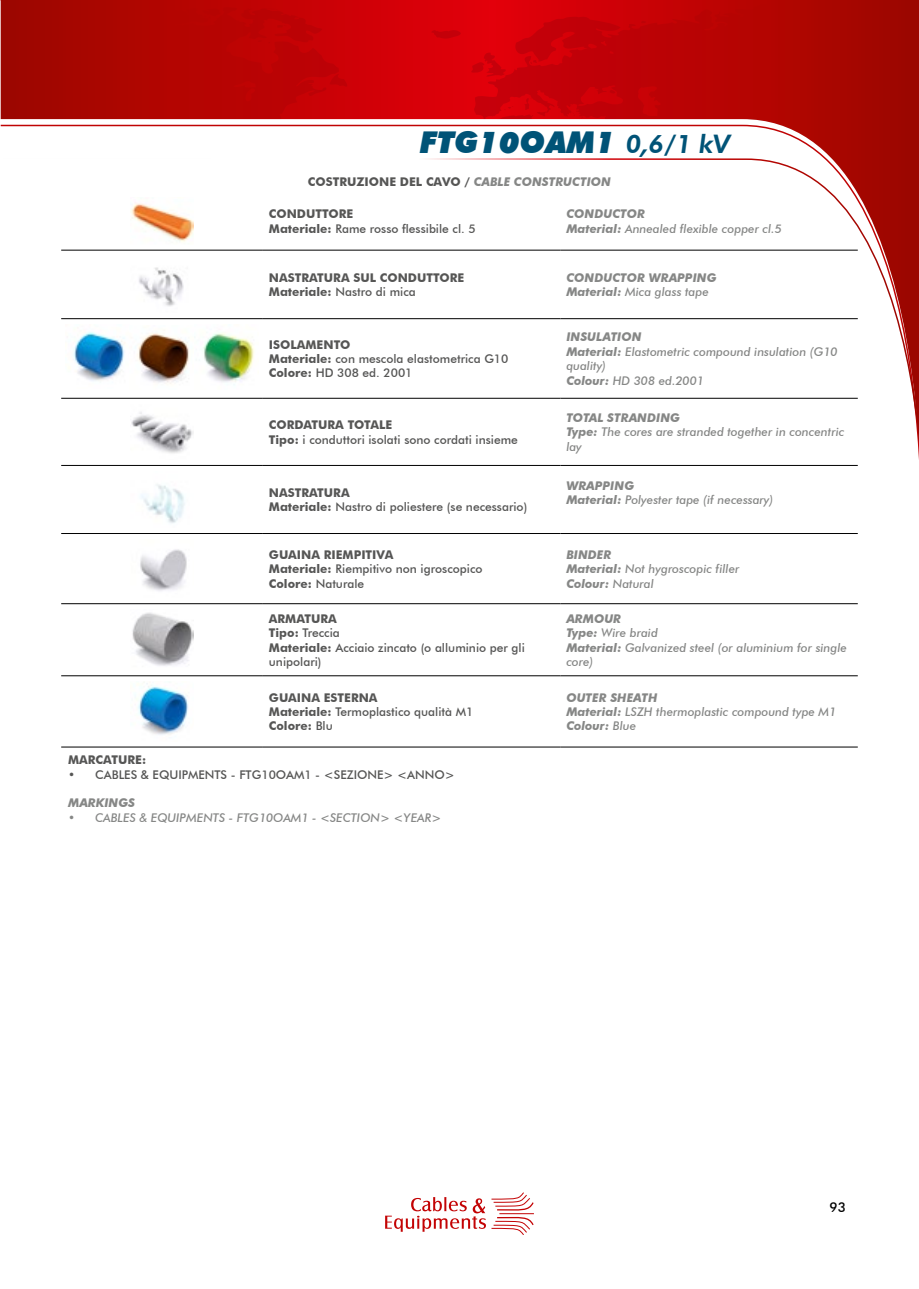
<style>
.page{position:relative;width:919px;height:1289px;background:#fff}
.page>*{position:absolute;margin:0;border:0;box-sizing:border-box;transform-origin:0 0}
.t1{font:italic 900 30px "Futura BT";color:#005377}
.t2{font:500 13.5px "Futura BT";color:#000}
.t3{font:italic 500 12px/14.4px "Futura BT";color:#868786}
.t4{font:500 12px/14.4px "Futura BT";color:#565655}
.t5{font:700 12px/14.4px "Futura BT";color:#565655}
.t6{font:italic 700 12px/14.4px "Futura BT";color:#868786}
.s1{font-weight:800;font-size:25.5px}
.s2{font-style:italic;color:#868786}
.s3{font-weight:700}
.s4{font-weight:500}
</style>
<div class="page">
<svg style="left:14px;top:0;width:904px;height:157px"></svg>
<svg style="left:385px;top:1192px;width:149px;height:43px"></svg>
<svg style="left:61px;top:157px;width:857px;height:481px"></svg>
<hr style="left:61px;top:250px;width:202px;height:1px;background:#000">
<hr style="left:263px;top:250px;width:297px;height:1px;background:#000">
<hr style="left:560px;top:250px;width:297px;height:1px;background:#000">
<hr style="left:61px;top:318px;width:202px;height:1px;background:#000">
<hr style="left:263px;top:318px;width:297px;height:1px;background:#000">
<hr style="left:560px;top:318px;width:297px;height:1px;background:#000">
<hr style="left:61px;top:398px;width:202px;height:1px;background:#000">
<hr style="left:263px;top:398px;width:297px;height:1px;background:#000">
<hr style="left:560px;top:398px;width:297px;height:1px;background:#000">
<hr style="left:61px;top:465px;width:202px;height:1px;background:#000">
<hr style="left:263px;top:465px;width:297px;height:1px;background:#000">
<hr style="left:560px;top:465px;width:297px;height:1px;background:#000">
<hr style="left:61px;top:533px;width:202px;height:1px;background:#000">
<hr style="left:263px;top:533px;width:297px;height:1px;background:#000">
<hr style="left:560px;top:533px;width:297px;height:1px;background:#000">
<hr style="left:61px;top:603px;width:202px;height:1px;background:#000">
<hr style="left:263px;top:603px;width:297px;height:1px;background:#000">
<hr style="left:560px;top:603px;width:297px;height:1px;background:#000">
<hr style="left:61px;top:675px;width:202px;height:1px;background:#000">
<hr style="left:263px;top:675px;width:297px;height:1px;background:#000">
<hr style="left:560px;top:675px;width:297px;height:1px;background:#000">
<hr style="left:61px;top:746px;width:202px;height:1px;background:#000">
<hr style="left:263px;top:746px;width:297px;height:1px;background:#000">
<hr style="left:560px;top:746px;width:297px;height:1px;background:#000">
<img style="left:130px;top:198px;width:64px;height:46px">
<img style="left:130px;top:256px;width:64px;height:57px">
<img style="left:66px;top:325px;width:192px;height:64px">
<img style="left:130px;top:404px;width:64px;height:55px">
<img style="left:130px;top:471px;width:64px;height:56px">
<img style="left:130px;top:539px;width:64px;height:58px">
<img style="left:130px;top:609px;width:63px;height:57px">
<img style="left:137px;top:683px;width:51px;height:52px">
<h1 class="t1" style="left:419px;top:124px;width:312px">FTG10OAM1 <span class="s1">0,6/1 kV</span></h1>
<p class="t5" style="left:308px;top:174px;width:304px">COSTRUZIONE DEL CAVO / <span class="s2">CABLE CONSTRUCTION</span></p>
<p class="t4" style="left:269px;top:207px;width:208px"><span class="s3">CONDUTTORE<br>Materiale:</span> Rame rosso flessibile cl. 5</p>
<p class="t3" style="left:566px;top:207px;width:217px"><span class="s3">CONDUCTOR<br>Material:</span> Annealed flexible copper cl.5</p>
<p class="t5" style="left:269px;top:270px;width:197px">NASTRATURA SUL CONDUTTORE<br>Materiale: <span class="s4">Nastro di mica</span></p>
<p class="t6" style="left:566px;top:270px;width:152px">CONDUCTOR WRAPPING<br>Material: <span class="s4">Mica glass tape</span></p>
<p class="t4" style="left:269px;top:337px;width:241px"><span class="s3">ISOLAMENTO<br>Materiale:</span> con mescola elastometrica G10<br><span class="s3">Colore:</span> HD 308 ed. 2001</p>
<p class="t3" style="left:566px;top:330px;width:273px"><span class="s3">INSULATION<br>Material:</span> Elastometric compound insulation (G10 quality)<br><span class="s3">Colour:</span> HD 308 ed.2001</p>
<p class="t4" style="left:269px;top:417px;width:250px"><span class="s3">CORDATURA TOTALE<br>Tipo:</span> i conduttori isolati sono cordati insieme</p>
<p class="t3" style="left:566px;top:410px;width:279px"><span class="s3">TOTAL STRANDING<br>Type:</span> The cores are stranded together in concentric lay</p>
<p class="t4" style="left:269px;top:485px;width:260px"><span class="s3">NASTRATURA<br>Materiale:</span> Nastro di poliestere (se necessario)</p>
<p class="t3" style="left:566px;top:478px;width:208px"><span class="s3">WRAPPING<br>Material:</span> Polyester tape (if necessary)</p>
<p class="t5" style="left:269px;top:547px;width:215px">GUAINA RIEMPITIVA<br>Materiale: <span class="s4">Riempitivo non igroscopico<br></span>Colore: <span class="s4">Naturale</span></p>
<p class="t3" style="left:566px;top:547px;width:174px"><span class="s3">BINDER<br>Material:</span> Not hygroscopic filler<br><span class="s3">Colour:</span> Natural</p>
<p class="t4" style="left:269px;top:611px;width:257px"><span class="s3">ARMATURA<br>Tipo:</span> Treccia<br><span class="s3">Materiale:</span> Acciaio zincato (o alluminio per gli unipolari)</p>
<p class="t3" style="left:566px;top:611px;width:282px"><span class="s3">ARMOUR<br>Type:</span> Wire braid<br><span class="s3">Material:</span> Galvanized steel (or aluminium for single core)</p>
<p class="t5" style="left:269px;top:690px;width:206px">GUAINA ESTERNA<br>Materiale: <span class="s4">Termoplastico qualità M1<br></span>Colore: <span class="s4">Blu</span></p>
<p class="t3" style="left:566px;top:690px;width:271px"><span class="s3">OUTER SHEATH<br>Material:</span> LSZH thermoplastic compound type M1<br><span class="s3">Colour:</span> Blue</p>
<p class="t5" style="left:68px;top:752px;width:80px">MARCATURE:</p>
<p class="t4" style="left:68px;top:767px;width:388px">• CABLES &amp; EQUIPMENTS - FTG10OAM1 - &lt;SEZIONE&gt; &lt;ANNO&gt;</p>
<p class="t6" style="left:68px;top:796px;width:68px">MARKINGS</p>
<p class="t3" style="left:68px;top:810px;width:374px">• CABLES &amp; EQUIPMENTS - FTG10OAM1 - &lt;SECTION&gt; &lt;YEAR&gt;</p>
<p class="t2" style="left:829px;top:1198px;width:18px">93</p>
</div>
